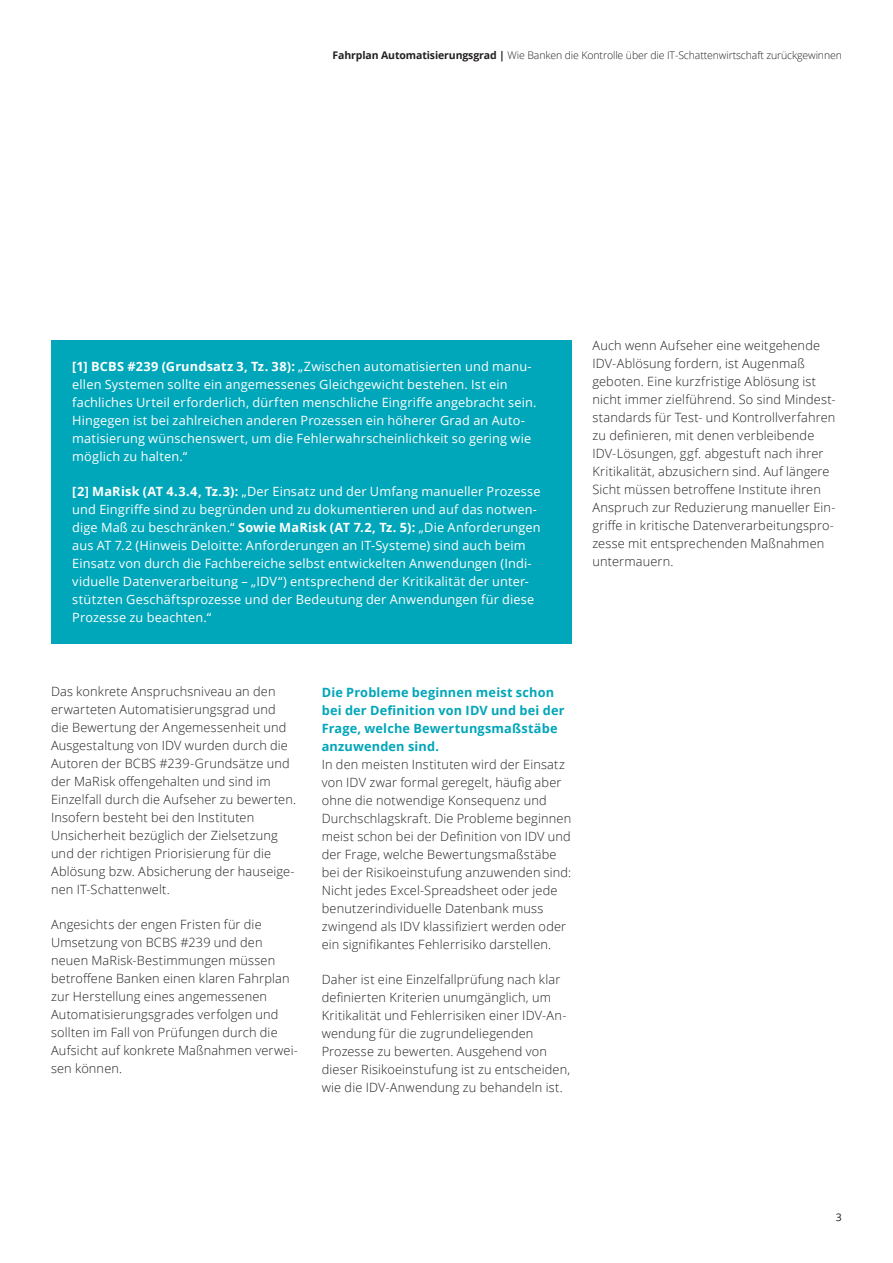
<style>
.page{position:relative;width:893px;height:1263px;background:#fff}
.page>*{position:absolute;margin:0;border:0;box-sizing:border-box;transform-origin:0 0}
.t1{font:300 12.75px/18px "Open Sans";letter-spacing:.01em;color:#231f20}
.t2{font:12.75px/18px "Open Sans";letter-spacing:.015em;color:#fff}
.t3{font:700 12.75px/18px "Open Sans";letter-spacing:.015em;color:#00a6b9}
.t4{font:300 10.5px "Open Sans";letter-spacing:-.01em;color:#231f20}
.t5{font:10.5px "Open Sans";color:#231f20}
.s1{font-weight:700}
</style>
<div class="page">
<div style="left:51px;top:340px;width:520px;height:303px;background:#00a6b9"></div>
<p class="t4" style="left:332px;top:48px;width:511px"><span class="s1">Fahrplan Automatisierungsgrad |</span> Wie Banken die Kontrolle über die IT-Schattenwirtschaft zurückgewinnen</p>
<p class="t2" style="left:72px;top:357px;width:466px"><span class="s1">[1] BCBS #239 (Grundsatz 3, Tz. 38):</span> „Zwischen automatisierten und manu&shy;ellen Systemen sollte ein angemessenes Gleichgewicht bestehen. Ist ein fachliches Urteil erforderlich, dürften menschliche Eingriffe angebracht sein.<br>Hingegen ist bei zahlreichen anderen Prozessen ein höherer Grad an Auto&shy;matisierung wünschenswert, um die Fehlerwahrscheinlichkeit so gering wie möglich zu halten.“</p>
<p class="t2" style="left:72px;top:482px;width:470px"><span class="s1">[2] MaRisk (AT 4.3.4, Tz.3):</span> „Der Einsatz und der Umfang manueller Prozesse und Eingriffe sind zu begründen und zu dokumentieren und auf das notwen&shy;dige Maß zu beschränken.“ <span class="s1">Sowie MaRisk (AT 7.2, Tz. 5):</span> „Die Anforderungen aus AT 7.2 (Hinweis Deloitte: Anforderungen an IT-Systeme) sind auch beim Einsatz von durch die Fachbereiche selbst entwickelten Anwendungen (Indi&shy;viduelle Datenverarbeitung – „IDV“) entsprechend der Kritikalität der unter&shy;stützten Geschäftsprozesse und der Bedeutung der Anwendungen für diese Prozesse zu beachten.“</p>
<p class="t1" style="left:592px;top:336px;width:245px">Auch wenn Aufseher eine weitgehende IDV-Ablösung fordern, ist Augenmaß geboten. Eine kurzfristige Ablösung ist nicht immer zielführend. So sind Mindest&shy;standards für Test- und Kontrollverfahren zu definieren, mit denen verbleibende IDV-Lösungen, ggf. abgestuft nach ihrer Kritikalität, abzusichern sind. Auf längere Sicht müssen betroffene Institute ihren Anspruch zur Reduzierung manueller Ein&shy;griffe in kritische Datenverarbeitungspro&shy;zesse mit entsprechenden Maßnahmen untermauern.</p>
<p class="t1" style="left:51px;top:682px;width:247px">Das konkrete Anspruchsniveau an den erwarteten Automatisierungsgrad und die Bewertung der Angemessenheit und Ausgestaltung von IDV wurden durch die Autoren der BCBS #239-Grundsätze und der MaRisk offengehalten und sind im Einzelfall durch die Aufseher zu bewerten.<br>Insofern besteht bei den Instituten Unsicherheit bezüglich der Zielsetzung und der richtigen Priorisierung für die Ablösung bzw. Absicherung der hauseige&shy;nen IT-Schattenwelt.</p>
<p class="t1" style="left:51px;top:915px;width:248px">Angesichts der engen Fristen für die Umsetzung von BCBS #239 und den neuen MaRisk-Bestimmungen müssen betroffene Banken einen klaren Fahrplan zur Herstellung eines angemessenen Automatisierungsgrades verfolgen und sollten im Fall von Prüfungen durch die Aufsicht auf konkrete Maßnahmen verwei&shy;sen können.</p>
<p class="t3" style="left:322px;top:683px;width:244px">Die Probleme beginnen meist schon bei der Definition von IDV und bei der<br>Frage, welche Bewertungsmaßstäbe anzuwenden sind.</p>
<p class="t1" style="left:322px;top:755px;width:251px">In den meisten Instituten wird der Einsatz von IDV zwar formal geregelt, häufig aber ohne die notwendige Konsequenz und Durchschlagskraft. Die Probleme beginnen meist schon bei der Definition von IDV und der Frage, welche Bewertungsmaßstäbe bei der Risikoeinstufung anzuwenden sind:<br>Nicht jedes Excel-Spreadsheet oder jede benutzerindividuelle Datenbank muss zwingend als IDV klassifiziert werden oder ein signifikantes Fehlerrisiko darstellen.</p>
<p class="t1" style="left:322px;top:970px;width:250px">Daher ist eine Einzelfallprüfung nach klar definierten Kriterien unumgänglich, um Kritikalität und Fehlerrisiken einer IDV-An&shy;wendung für die zugrundeliegenden Prozesse zu bewerten. Ausgehend von dieser Risikoeinstufung ist zu entscheiden, wie die IDV-Anwendung zu behandeln ist.</p>
<p class="t5" style="left:836px;top:1210px;width:8px">3</p>
</div>
